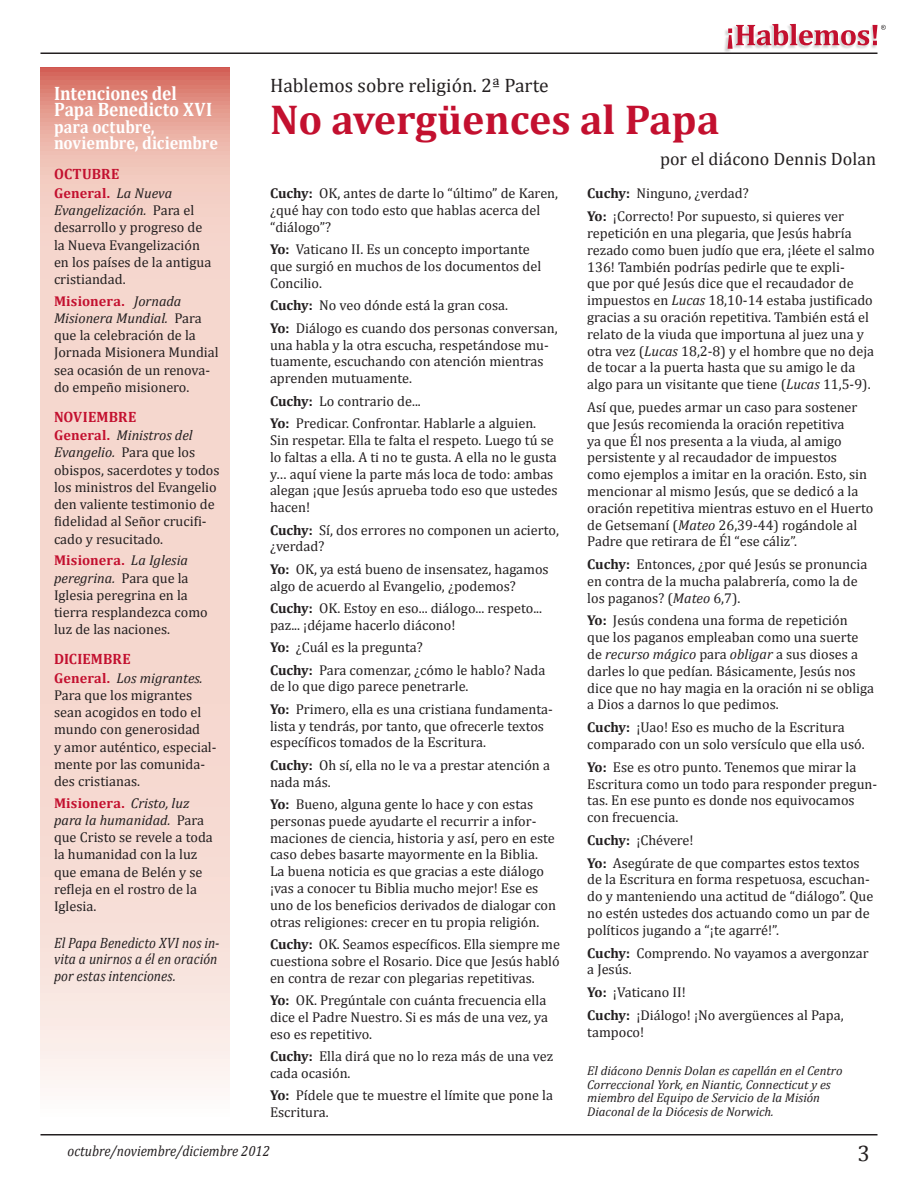
<style>
.page{position:relative;width:918px;height:1188px;background:#fff}
.page>*{position:absolute;margin:0;border:0;box-sizing:border-box;transform-origin:0 0}
.t1{font:700 42px "Cambria";color:#c3102f}
.t2{font:22.5px "Cambria";color:#231f20}
.t3{font:700 19.5px/16.5px "Cambria";letter-spacing:.005em;color:#fff;scale:.9 1}
.t4{font:19.5px "Cambria";color:#231f20}
.t5{font:700 18px/16.5px "Cambria";color:#fff;scale:.9 1}
.t6{font:18px "Cambria";color:#231f20}
.t7{font:italic 15px/16.5px "Cambria";color:#231f20;scale:.9 1}
.t8{font:700 15px "Cambria";letter-spacing:.01em;color:#c3102f;scale:.95 1}
.t9{font:14.25px/16.8px "Cambria";color:#231f20}
.t10{font:italic 12.75px/13.5px "Cambria";color:#231f20}
.s1{font-weight:700;color:#c3102f}
.s2{font-style:italic}
.s3{font-weight:700}
</style>
<div class="page">
<svg style="left:40px;top:68px;width:190px;height:1020px;background:#f4d4cb"></svg>
<hr style="left:40px;top:1134px;width:838px;height:2px;background:#231f20">
<hr style="left:40px;top:52px;width:838px;height:2px;background:#231f20">
<div style="left:723px;top:24px;width:154px;height:29px;background:#231f20;opacity:.2"></div>
<svg style="left:728px;top:24px;width:158px;height:25px"></svg>
<h3 class="t3" style="left:54px;top:85px;width:176px">Intenciones del<br>Papa Benedicto XVI</h3>
<p class="t5" style="left:54px;top:118px;width:184px">para octubre, noviembre, diciembre</p>
<p class="t8" style="left:54px;top:165px;width:20px">Octubre</p>
<p class="t9" style="left:54px;top:184px;width:159px;line-height:17.2px"><span class="s1">General.</span> <span class="s2">La Nueva<br>Evangelización.</span> Para el desarrollo y progreso de la Nueva Evangelización en los países de la antigua cristiandad.</p>
<p class="t9" style="left:54px;top:292px;width:166px;line-height:17.2px"><span class="s1">Misionera.</span> <span class="s2">Jornada<br>Misionera Mundial.</span> Para que la celebración de la<br>Jornada Misionera Mundial sea ocasión de un renova&shy;do empeño misionero.</p>
<p class="t8" style="left:54px;top:408px;width:11px">Nov</p>
<p class="t8" style="left:83px;top:408px;width:17px">iembre</p>
<p class="t9" style="left:54px;top:427px;width:167px;line-height:17.2px"><span class="s1">General.</span> <span class="s2">Ministros del<br>Evangelio.</span> Para que los obispos, sacerdotes y todos los ministros del Evangelio den valiente testimonio de fidelidad al Señor crucifi&shy;cado y resucitado.</p>
<p class="t9" style="left:54px;top:552px;width:155px;line-height:17.2px"><span class="s1">Misionera.</span> <span class="s2">La Iglesia peregrina.</span> Para que la<br>Iglesia peregrina en la tierra resplandezca como luz de las naciones.</p>
<p class="t8" style="left:54px;top:650px;width:41px">Diciembre</p>
<p class="t9" style="left:54px;top:669px;width:164px;line-height:17.2px"><span class="s1">General.</span> <span class="s2">Los migrantes.<br></span>Para que los migrantes sean acogidos en todo el mundo con generosidad<br>y amor auténtico, especial&shy;mente por las comunida&shy;des cristianas.</p>
<p class="t9" style="left:54px;top:794px;width:160px;line-height:17.2px"><span class="s1">Misionera.</span> <span class="s2">Cristo, luz para la humanidad.</span> Para que Cristo se revele a toda la humanidad con la luz que emana de Belén y se refleja en el rostro de la<br>Iglesia.</p>
<p class="t7" style="left:54px;top:934px;width:185px">El Papa Benedicto XVI nos in&shy;vita a unirnos a él en oración por estas intenciones.</p>
<h3 class="t4" style="left:270px;top:74px;width:280px">Hablemos sobre religión. 2ª Parte</h3>
<h1 class="t1" style="left:270px;top:94px;width:451px">No avergüences al Papa</h1>
<p class="t6" style="left:660px;top:148px;width:218px">por el diácono Dennis Dolan</p>
<p class="t9" style="left:270px;top:185px;width:290px"><span class="s3">Cuchy:</span> OK, antes de darte lo “último” de Karen, ¿qué hay con todo esto que hablas acerca del “diálogo”?</p>
<p class="t9" style="left:270px;top:241px;width:273px"><span class="s3">Yo:</span> Vaticano II. Es un concepto importante que surgió en muchos de los documentos del<br>Concilio.</p>
<p class="t9" style="left:270px;top:294px;width:289px;line-height:22.4px"><span class="s3">Cuchy:</span> No veo dónde está la gran cosa.<br><span class="s3">Yo:</span> Diálogo es cuando dos personas conversan,</p>
<p class="t9" style="left:270px;top:336px;width:280px">una habla y la otra escucha, respetándose mu&shy;tuamente, escuchando con atención mientras aprenden mutuamente.</p>
<p class="t9" style="left:270px;top:390px;width:268px;line-height:22.4px"><span class="s3">Cuchy:</span> Lo contrario de...<br><span class="s3">Yo:</span> Predicar. Confrontar. Hablarle a alguien.</p>
<p class="t9" style="left:270px;top:432px;width:289px">Sin respetar. Ella te falta el respeto. Luego tú se lo faltas a ella. A ti no te gusta. A ella no le gusta y… aquí viene la parte más loca de todo: ambas alegan ¡que Jesús aprueba todo eso que ustedes hacen!</p>
<p class="t9" style="left:270px;top:521px;width:290px"><span class="s3">Cuchy:</span> Sí, dos errores no componen un acierto, ¿verdad?</p>
<p class="t9" style="left:270px;top:560px;width:280px"><span class="s3">Yo:</span> OK, ya está bueno de insensatez, hagamos algo de acuerdo al Evangelio, ¿podemos?</p>
<p class="t9" style="left:270px;top:600px;width:274px"><span class="s3">Cuchy:</span> OK. Estoy en eso... diálogo... respeto... paz... ¡déjame hacerlo diácono!</p>
<p class="t9" style="left:270px;top:636px;width:277px;line-height:22.4px"><span class="s3">Yo:</span> ¿Cuál es la pregunta?<br><span class="s3">Cuchy:</span> Para comenzar, ¿cómo le hablo? Nada</p>
<p class="t9" style="left:270px;top:675px;width:285px;line-height:22.4px">de lo que digo parece penetrarle.<br><span class="s3">Yo:</span> Primero, ella es una cristiana fundamenta-</p>
<p class="t9" style="left:270px;top:717px;width:276px">lista y tendrás, por tanto, que ofrecerle textos específicos tomados de la Escritura.</p>
<p class="t9" style="left:270px;top:757px;width:281px"><span class="s3">Cuchy:</span> Oh sí, ella no le va a prestar atención a nada más.</p>
<p class="t9" style="left:270px;top:796px;width:288px"><span class="s3">Yo:</span> Bueno, alguna gente lo hace y con estas personas puede ayudarte el recurrir a infor&shy;maciones de ciencia, historia y así, pero en este caso debes basarte mayormente en la Biblia.<br>La buena noticia es que gracias a este diálogo ¡vas a conocer tu Biblia mucho mejor! Ese es uno de los beneficios derivados de dialogar con otras religiones: crecer en tu propia religión.</p>
<p class="t9" style="left:270px;top:936px;width:292px;text-align:justify"><span class="s3">Cuchy:</span> OK. Seamos específicos. Ella siempre me cuestiona sobre el Rosario. Dice que Jesús habló en contra de rezar con plegarias repetitivas.</p>
<p class="t9" style="left:270px;top:992px;width:280px"><span class="s3">Yo:</span> OK. Pregúntale con cuánta frecuencia ella dice el Padre Nuestro. Si es más de una vez, ya eso es repetitivo.</p>
<p class="t9" style="left:270px;top:1048px;width:285px"><span class="s3">Cuchy:</span> Ella dirá que no lo reza más de una vez cada ocasión.</p>
<p class="t9" style="left:270px;top:1087px;width:285px"><span class="s3">Yo:</span> Pídele que te muestre el límite que pone la<br>Escritura.</p>
<p class="t9" style="left:587px;top:182px;width:258px;line-height:22.8px"><span class="s3">Cuchy:</span> Ninguno, ¿verdad?<br><span class="s3">Yo:</span> ¡Correcto! Por supuesto, si quieres ver</p>
<p class="t9" style="left:587px;top:225px;width:289px">repetición en una plegaria, que Jesús habría rezado como buen judío que era, ¡léete el salmo 136! También podrías pedirle que te expli-<br>que por qué Jesús dice que el recaudador de impuestos en <span class="s2">Lucas</span> 18,10-14 estaba justificado gracias a su oración repetitiva. También está el relato de la viuda que importuna al juez una y otra vez (<span class="s2">Lucas</span> 18,2-8) y el hombre que no deja de tocar a la puerta hasta que su amigo le da algo para un visitante que tiene (<span class="s2">Lucas</span> 11,5-9).</p>
<p class="t9" style="left:587px;top:399px;width:288px">Así que, puedes armar un caso para sostener que Jesús recomienda la oración repetitiva<br>ya que Él nos presenta a la viuda, al amigo persistente y al recaudador de impuestos como ejemplos a imitar en la oración. Esto, sin mencionar al mismo Jesús, que se dedicó a la oración repetitiva mientras estuvo en el Huerto de Getsemaní (<span class="s2">Mateo</span> 26,39-44) rogándole al Padre que retirara de Él “ese cáliz”.</p>
<p class="t9" style="left:587px;top:556px;width:282px"><span class="s3">Cuchy:</span> Entonces, ¿por qué Jesús se pronuncia en contra de la mucha palabrería, como la de los paganos? (<span class="s2">Mateo</span> 6,7).</p>
<p class="t9" style="left:587px;top:612px;width:288px"><span class="s3">Yo:</span> Jesús condena una forma de repetición<br>que los paganos empleaban como una suerte de <span class="s2">recurso mágico</span> para <span class="s2">obligar</span> a sus dioses a darles lo que pedían. Básicamente, Jesús nos dice que no hay magia en la oración ni se obliga a Dios a darnos lo que pedimos.</p>
<p class="t9" style="left:587px;top:719px;width:279px"><span class="s3">Cuchy:</span> ¡Uao! Eso es mucho de la Escritura comparado con un solo versículo que ella usó.</p>
<p class="t9" style="left:587px;top:758px;width:291px"><span class="s3">Yo:</span> Ese es otro punto. Tenemos que mirar la Escritura como un todo para responder pregun&shy;tas. En ese punto es donde nos equivocamos con frecuencia.</p>
<p class="t9" style="left:587px;top:829px;width:274px;line-height:22.8px"><span class="s3">Cuchy:</span> ¡Chévere!<br><span class="s3">Yo:</span> Asegúrate de que compartes estos textos</p>
<p class="t9" style="left:587px;top:871px;width:288px">de la Escritura en forma respetuosa, escuchan&shy;do y manteniendo una actitud de “diálogo”. Que no estén ustedes dos actuando como un par de políticos jugando a “¡te agarré!”.</p>
<p class="t9" style="left:587px;top:944px;width:283px"><span class="s3">Cuchy:</span> Comprendo. No vayamos a avergonzar a Jesús.</p>
<p class="t9" style="left:587px;top:981px;width:258px;line-height:22.8px"><span class="s3">Yo:</span> ¡Vaticano II!<br><span class="s3">Cuchy:</span> ¡Diálogo! ¡No avergüences al Papa,</p>
<p class="t9" style="left:587px;top:1024px;width:59px">tampoco!</p>
<p class="t10" style="left:587px;top:1064px;width:257px">El diácono Dennis Dolan es capellán en el Centro Correccional York, en Niantic, Connecticut y es miembro del Equipo de Servicio de la Misión Diaconal de la Diócesis de Norwich.</p>
<p class="t7" style="left:68px;top:1142px;width:226px">octubre/noviembre/diciembre 2012</p>
<h2 class="t2" style="left:858px;top:1140px;width:14px">3</h2>
</div>
